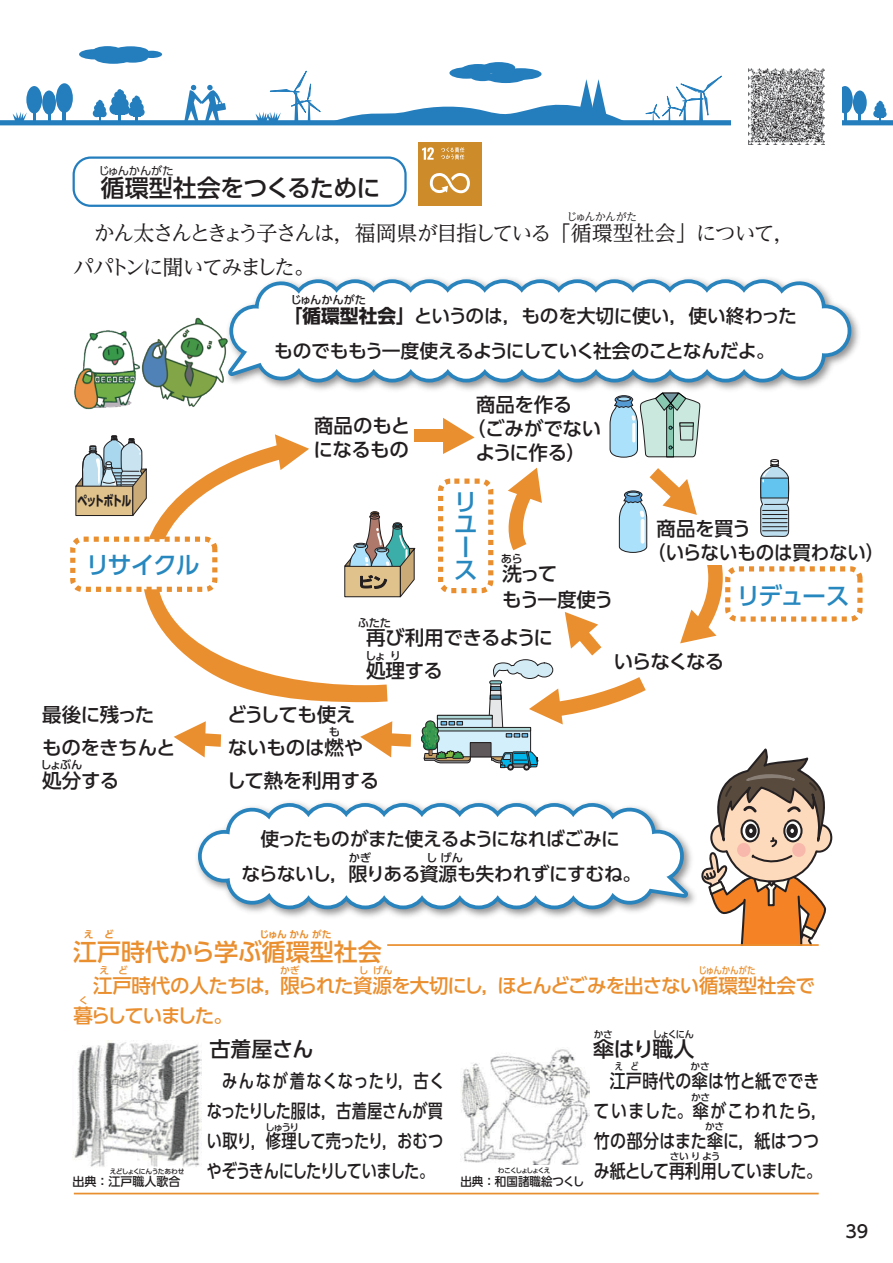
<style>
.page{position:relative;width:893px;height:1263px;background:#fff}
.page>*{position:absolute;margin:0;border:0;box-sizing:border-box;transform-origin:0 0}
.t1{font:500 24px/22.8px "UD Shin Go Pr 6 N";letter-spacing:-.08em;color:#2788bf}
.t2{font:500 24px "UD Shin Go Pr 6 N";color:#ea8f2f}
.t3{font:500 24px "UD Shin Go Pr 6 N";letter-spacing:-.02em;color:#221e1f}
.t4{font:21px/34.5px "UD Reimin Pr 6 N";letter-spacing:-.085em;color:#221e1f}
.t5{font:500 21px "UD Shin Go Pr 6 N";letter-spacing:-.015em;color:#221e1f}
.t6{font:500 19.5px/33px "UD Shin Go Pr 6 N";letter-spacing:-.02em;color:#221e1f}
.t7{font:500 19.5px/30px "UD Shin Go Pr 6 N";letter-spacing:-.045em;color:#ea8f2f}
.t8{font:500 19.5px/25.5px "UD Shin Go Pr 6 N";letter-spacing:-.09em;color:#221e1f}
.t9{font:500 18.75px/34.5px "UD Shin Go Pr 6 N";letter-spacing:-.02em;color:#221e1f}
.t10{font:500 18.75px/30px "UD Shin Go Pr 6 N";letter-spacing:-.02em;color:#221e1f;text-align:justify;scale:.81 1}
.t11{font:500 18.75px/30px "UD Shin Go Pr 6 N";letter-spacing:.02em;color:#221e1f;scale:.85 1}
.t12{font:500 17.4px "UD Shin Go Pr 6 N";color:#221e1f}
.t13{font:700 13.8px "UD Shin Go Pr 6 N";letter-spacing:-.085em;color:#221e1f;scale:.72 1}
.t14{font:500 12px "UD Shin Go Pr 6 N";color:#221e1f;scale:.96 1}
.t15{font:500 12px "UD Shin Go Pr 6 N";color:#221e1f}
.t16{font:500 11.25px "UD Shin Go Pr 6 N";letter-spacing:-.015em;color:#221e1f}
.t17{font:11.25px "UD Reimin Pr 6 N";letter-spacing:-.08em;color:#221e1f}
.t18{font:11.25px "UD Shin Go Pr 6 N";letter-spacing:-.015em;color:#221e1f}
.t19{font:500 9.75px "UD Shin Go Pr 6 N";letter-spacing:-.03em;color:#221e1f}
.t20{font:700 9.75px "UD Shin Go Pr 6 N De";letter-spacing:-.01em;color:#ea8f2f}
.t21{font:500 9.75px "UD Shin Go Pr 6 N";letter-spacing:-.01em;color:#ea8f2f}
.t22{font:500 9.75px "UD Shin Go Pr 6 N";letter-spacing:-.01em;color:#ea8f2f;scale:.87 1}
.t23{font:500 9.75px "UD Shin Go Pr 6 N";letter-spacing:-.03em;color:#221e1f;scale:.94 1}
.t24{font:500 9.75px "UD Shin Go Pr 6 N";letter-spacing:-.03em;color:#221e1f;scale:.83 1}
.t25{font:500 9.6px "UD Shin Go Pr 6 N";color:#ea8f2f}
.t26{font:500 6.75px "UD Shin Go Pr 6 N";letter-spacing:-.09em;color:#221e1f}
.t27{font:500 6.75px "UD Shin Go Pr 6 N";letter-spacing:-.175em;color:#221e1f}
.s1{font-weight:700}
</style>
<div class="page">
<svg style="left:641px;top:75px;width:90px;height:51px"></svg>
<hr style="left:63px;top:107px;width:3px;height:16px;background:#247ebe">
<div style="left:56px;top:83px;width:17px;height:30px;background:#247ebe;border-radius:50%"></div>
<hr style="left:33px;top:108px;width:3px;height:15px;background:#247ebe">
<div style="left:26px;top:86px;width:16px;height:27px;background:#247ebe;border-radius:50%"></div>
<div style="left:42px;top:91px;width:14px;height:24px;background:#247ebe;border-radius:50%"></div>
<hr style="left:843px;top:108px;width:3px;height:15px;background:#247ebe">
<div style="left:837px;top:86px;width:16px;height:27px;background:#247ebe;border-radius:50%"></div>
<svg style="left:858px;top:115px;width:3px;height:5px"></svg>
<div style="left:853px;top:91px;width:14px;height:24px;background:#247ebe;border-radius:50%"></div>
<hr style="left:118px;top:109px;width:3px;height:14px;background:#247ebe">
<div style="left:114px;top:91px;width:8px;height:8px;background:#247ebe;border-radius:50%"></div>
<svg style="left:117px;top:89px;width:7px;height:4px"></svg>
<div style="left:111px;top:96px;width:10px;height:10px;background:#247ebe;border-radius:50%"></div>
<div style="left:120px;top:105px;width:10px;height:10px;background:#247ebe;border-radius:50%"></div>
<div style="left:118px;top:93px;width:8px;height:8px;background:#247ebe;border-radius:50%"></div>
<div style="left:117px;top:98px;width:12px;height:11px;background:#247ebe;border-radius:50%"></div>
<div style="left:109px;top:103px;width:12px;height:12px;background:#247ebe;border-radius:50%"></div>
<div style="left:115px;top:109px;width:10px;height:6px;background:#247ebe"></div>
<svg style="left:132px;top:96px;width:8px;height:5px"></svg>
<div style="left:130px;top:101px;width:8px;height:8px;background:#247ebe;border-radius:50%"></div>
<div style="left:137px;top:108px;width:8px;height:8px;background:#247ebe;border-radius:50%"></div>
<div style="left:135px;top:99px;width:7px;height:6px;background:#247ebe;border-radius:50%"></div>
<div style="left:135px;top:103px;width:9px;height:9px;background:#247ebe;border-radius:50%"></div>
<div style="left:128px;top:107px;width:9px;height:9px;background:#247ebe;border-radius:50%"></div>
<svg style="left:133px;top:114px;width:8px;height:6px"></svg>
<div style="left:100px;top:110px;width:7px;height:7px;background:#247ebe;border-radius:50%"></div>
<div style="left:93px;top:110px;width:7px;height:7px;background:#247ebe;border-radius:50%"></div>
<svg style="left:95px;top:100px;width:9px;height:20px"></svg>
<div style="left:880px;top:111px;width:7px;height:6px;background:#247ebe;border-radius:50%"></div>
<div style="left:878px;top:107px;width:8px;height:7px;background:#247ebe;border-radius:50%"></div>
<div style="left:873px;top:110px;width:8px;height:7px;background:#247ebe;border-radius:50%"></div>
<svg style="left:876px;top:101px;width:8px;height:19px"></svg>
<div style="left:93px;top:46px;width:29px;height:10px;background:#247ebe;border-radius:50%"></div>
<div style="left:117px;top:52px;width:31px;height:11px;background:#247ebe;border-radius:50%"></div>
<div style="left:113px;top:46px;width:36px;height:11px;background:#247ebe;border-radius:50%"></div>
<div style="left:95px;top:53px;width:37px;height:11px;background:#247ebe;border-radius:50%"></div>
<div style="left:79px;top:49px;width:31px;height:10px;background:#247ebe;border-radius:50%"></div>
<div style="left:141px;top:51px;width:21px;height:7px;background:#247ebe;border-radius:50%"></div>
<div style="left:0;top:120px;width:893px;height:5px;background:#247ebe"></div>
<svg style="left:13px;top:112px;width:14px;height:9px"></svg>
<svg style="left:255px;top:62px;width:373px;height:59px"></svg>
<svg style="left:184px;top:85px;width:42px;height:36px"></svg>
<svg style="left:272px;top:278px;width:583px;height:79px"></svg>
<svg style="left:256px;top:283px;width:592px;height:83px"></svg>
<div style="left:73px;top:156px;width:334px;height:51px;border:2px solid #247ebe;border-radius:17px"></div>
<svg style="left:144px;top:501px;width:30px;height:144px"></svg>
<img style="left:73px;top:1040px;width:129px;height:127px">
<img style="left:461px;top:1049px;width:128px;height:116px">
<hr style="left:387px;top:944px;width:432px;height:2px;background:#ea8f2f">
<hr style="left:74px;top:1193px;width:745px;height:1px;background:#ea8f2f">
<img style="left:74px;top:330px;width:66px;height:80px">
<img style="left:141px;top:335px;width:33px;height:65px">
<div style="left:73px;top:539px;width:142px;height:50px;background:#fff;border-radius:10px"></div>
<div style="left:70px;top:537px;width:147px;height:55px;border:5px dashed #ea8f2f;border-radius:10px"></div>
<div style="left:725px;top:566px;width:137px;height:56px;border:5px dashed #ea8f2f;border-radius:10px"></div>
<svg style="left:75px;top:435px;width:73px;height:83px"></svg>
<svg style="left:174px;top:298px;width:659px;height:647px"></svg>
<div style="left:418px;top:142px;width:64px;height:64px;background:#cd8b29"></div>
<svg style="left:422px;top:147px;width:12px;height:13px"></svg>
<svg style="left:430px;top:173px;width:40px;height:21px"></svg>
<svg style="left:441px;top:147px;width:23px;height:12px"></svg>
<div style="left:731px;top:51px;width:111px;height:111px;background:#fff"></div>
<img style="left:748px;top:68px;width:77px;height:77px">
<p class="t18" style="left:98px;top:162px;width:77px">じゅんかんがた</p>
<p class="t3" style="left:101px;top:169px;width:281px">循環型社会をつくるために</p>
<p class="t17" style="left:566px;top:207px;width:73px">じゅんかんがた</p>
<p class="t4" style="left:73px;top:215px;width:723px">　かん太さんときょう子さんは，福岡県が目指している「循環型社会」について，パパトンに聞いてみました。</p>
<p class="t16" style="left:291px;top:291px;width:77px">じゅんかんがた</p>
<p class="t9" style="left:274px;top:298px;width:524px"><span class="s1">　「循環型社会」</span>というのは，ものを大切に使い，使い終わったものでももう一度使えるようにしていく社会のことなんだよ。</p>
<p class="t6" style="left:314px;top:413px;width:98px;line-height:24px">商品のもとになるもの</p>
<p class="t6" style="left:476px;top:387px;width:98px">商品を作る</p>
<p class="t6" style="left:466px;top:411px;width:137px">（ごみがでない</p>
<p class="t6" style="left:475px;top:435px;width:112px">ように作る）</p>
<p class="t13" style="left:78px;top:490px;width:76px">ペットボトル</p>
<p class="t1" style="left:86px;top:553px;width:116px">リサイクル</p>
<p class="t1" style="left:454px;top:490px;width:24px">リユース</p>
<p class="t16" style="left:501px;top:550px;width:23px">あら</p>
<p class="t8" style="left:502px;top:560px;width:113px">洗って<br>もう一度使う</p>
<p class="t6" style="left:647px;top:516px;width:239px;line-height:24px;text-indent:9px">商品を買う<br>（いらないものは買わない）</p>
<p class="t1" style="left:737px;top:583px;width:115px">リデュース</p>
<p class="t16" style="left:358px;top:614px;width:35px">ふたた</p>
<p class="t6" style="left:366px;top:621px;width:189px">再び利用できるように処理する</p>
<p class="t16" style="left:365px;top:647px;width:37px">しょ り</p>
<p class="t6" style="left:614px;top:645px;width:112px">いらなくなる</p>
<p class="t6" style="left:42px;top:697px;width:135px">最後に残ったものをきちんと処分する</p>
<p class="t16" style="left:41px;top:756px;width:43px">しょぶん</p>
<p class="t6" style="left:226px;top:697px;width:154px">どうしても使え<br>ないものは燃やして熱を利用する</p>
<p class="t16" style="left:329px;top:723px;width:13px">も</p>
<p class="t9" style="left:242px;top:821px;width:401px">　使ったものがまた使えるようになればごみにならないし，限りある資源も失われずにすむね。</p>
<p class="t16" style="left:349px;top:849px;width:24px">かぎ</p>
<p class="t16" style="left:426px;top:849px;width:38px">し げん</p>
<p class="t20" style="left:84px;top:926px;width:31px">え ど</p>
<p class="t20" style="left:260px;top:926px;width:73px">じゅんかんがた</p>
<p class="t2" style="left:73px;top:933px;width:310px">江戸時代から学ぶ循環型社会</p>
<p class="t7" style="left:74px;top:970px;width:743px">　江戸時代の人たちは，限られた資源を大切にし，ほとんどごみを出さない循環型社会で暮らしていました。</p>
<p class="t21" style="left:359px;top:963px;width:35px">し げん</p>
<p class="t22" style="left:698px;top:962px;width:67px">じゅんかんがた</p>
<p class="t21" style="left:99px;top:963px;width:30px">え ど</p>
<p class="t21" style="left:280px;top:963px;width:21px">かぎ</p>
<p class="t25" style="left:79px;top:992px;width:11px">く</p>
<p class="t26" style="left:110px;top:1166px;width:76px">えどしょくにんうたあわせ</p>
<p class="t15" style="left:72px;top:1171px;width:109px">出典：江戸職人歌合</p>
<p class="t5" style="left:209px;top:1032px;width:106px">古着屋さん</p>
<p class="t10" style="left:207px;top:1065px;width:295px">　みんなが着なくなったり，古くなったりした服は，古着屋さんが買い取り，修理して売ったり，おむつやぞうきんにしたりしていました。</p>
<p class="t19" style="left:265px;top:1119px;width:36px">しゅうり</p>
<p class="t27" style="left:498px;top:1165px;width:54px">わこくしょしょくえ</p>
<p class="t14" style="left:460px;top:1171px;width:130px">出典：和国諸職絵つくし</p>
<p class="t19" style="left:594px;top:1026px;width:21px">かさ</p>
<p class="t23" style="left:653px;top:1026px;width:45px">しょくにん</p>
<p class="t5" style="left:593px;top:1032px;width:103px">傘はり職人</p>
<p class="t24" style="left:615px;top:1058px;width:30px">え ど</p>
<p class="t19" style="left:691px;top:1058px;width:21px">かさ</p>
<p class="t19" style="left:691px;top:1089px;width:21px">かさ</p>
<p class="t19" style="left:705px;top:1118px;width:21px">かさ</p>
<p class="t19" style="left:670px;top:1148px;width:52px">さいりよう</p>
<p class="t11" style="left:594px;top:1065px;width:276px">　江戸時代の傘は竹と紙でできていました。傘がこわれたら，竹の部分はまた傘に，紙はつつみ紙として再利用していました。</p>
<p class="t12" style="left:845px;top:1217px;width:24px">39</p>
</div>
